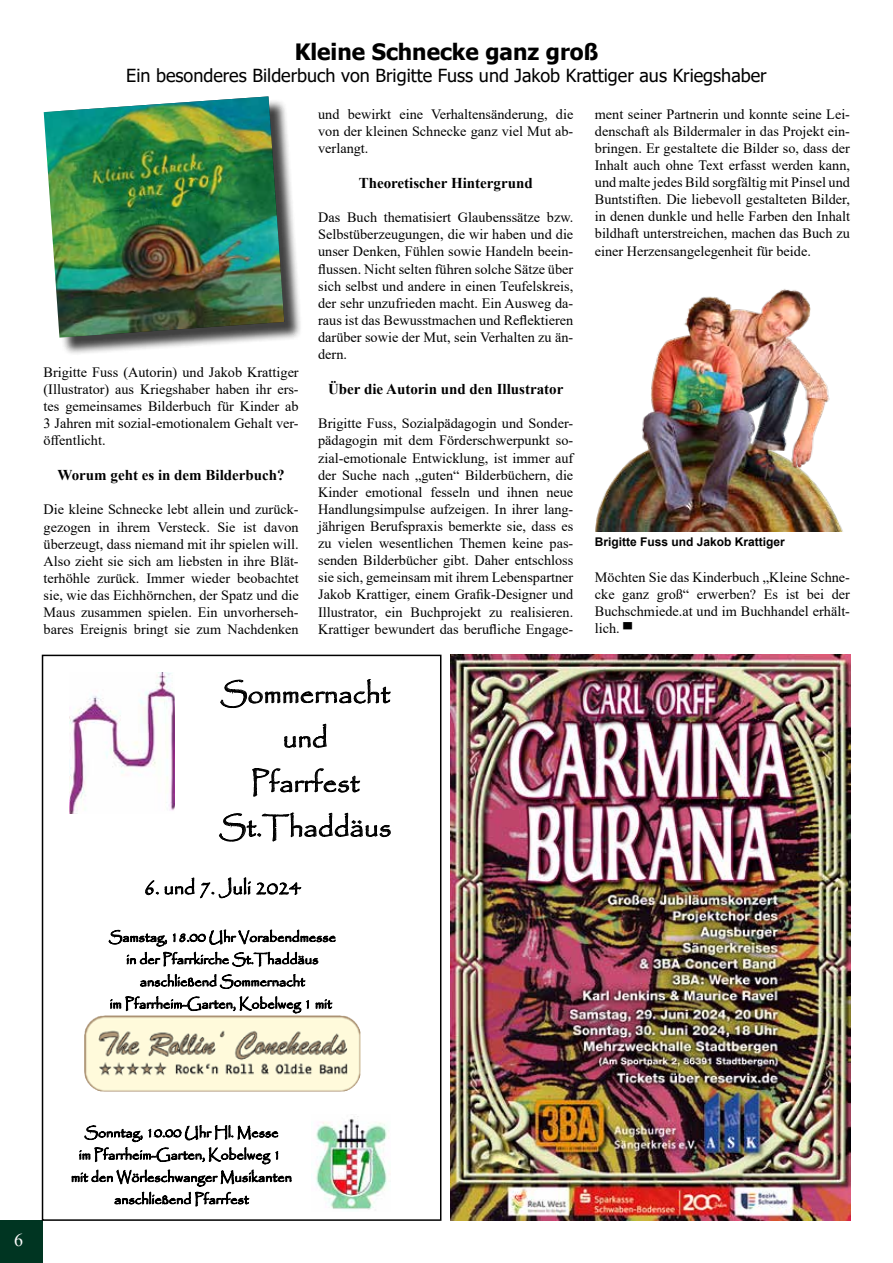
<style>
.page{position:relative;width:893px;height:1263px;background:#fff}
.page>*{position:absolute;margin:0;border:0;box-sizing:border-box;transform-origin:0 0}
.t1{font:28.35px/44.5px "Papyrus";color:#000;text-align:center}
.t2{font:700 22.5px "Tahoma";color:#000}
.t3{font:19.8px "Papyrus";color:#000}
.t4{font:18px "Tahoma";color:#000}
.t5{font:18px "Times New Roman";color:#fff}
.t6{font:700 15px "Times New Roman";color:#000}
.t7{font:14.25px/17.1px "Times New Roman";color:#000;text-align:justify}
.t8{font:14.1px/22.2px "Papyrus";color:#000;text-align:center}
.t9{font:700 12px "Arial";color:#000}
.s1{font-weight:700;font-size:12px}
</style>
<div class="page">
<div style="left:0;top:1221px;width:43px;height:42px;background:#003522"></div>
<img style="left:451px;top:655px;width:399px;height:565px">
<img style="left:85px;top:1016px;width:275px;height:75px">
<img style="left:316px;top:1116px;width:71px;height:94px">
<img style="left:69px;top:673px;width:106px;height:140px">
<div style="left:42px;top:655px;width:399px;height:566px;border:2px solid #000"></div>
<div style="left:47px;top:99px;width:255px;height:257px;background:#000;opacity:.75"></div>
<img style="left:44px;top:96px;width:240px;height:242px">
<img style="left:595px;top:289px;width:248px;height:242px">
<h2 class="t2" style="left:295px;top:37px;width:305px">Kleine Schnecke ganz groß</h2>
<p class="t4" style="left:126px;top:63px;width:642px">Ein besonderes Bilderbuch von Brigitte Fuss und Jakob Krattiger aus Kriegshaber</p>
<p class="t7" style="left:44px;top:363px;width:257px">Brigitte Fuss (Autorin) und Jakob Krattiger (Illustrator) aus Kriegshaber haben ihr ers&shy;tes gemeinsames Bilderbuch für Kinder ab 3 Jahren mit sozial-emotionalem Gehalt ver&shy;öffentlicht.</p>
<p class="t6" style="left:58px;top:464px;width:229px">Worum geht es in dem Bilderbuch?</p>
<p class="t7" style="left:44px;top:501px;width:257px">Die kleine Schnecke lebt allein und zurück&shy;gezogen in ihrem Versteck. Sie ist davon überzeugt, dass niemand mit ihr spielen will.<br>Also zieht sie sich am liebsten in ihre Blät&shy;terhöhle zurück. Immer wieder beobachtet sie, wie das Eichhörnchen, der Spatz und die Maus zusammen spielen. Ein unvorherseh&shy;bares Ereignis bringt sie zum Nachdenken</p>
<p class="t7" style="left:318px;top:105px;width:257px">und bewirkt eine Verhaltensänderung, die von der kleinen Schnecke ganz viel Mut ab&shy;verlangt.</p>
<p class="t6" style="left:359px;top:172px;width:176px">Theoretischer Hintergrund</p>
<p class="t7" style="left:318px;top:208px;width:257px">Das Buch thematisiert Glaubenssätze bzw.<br>Selbstüberzeugungen, die wir haben und die unser Denken, Fühlen sowie Handeln beein&shy;flussen. Nicht selten führen solche Sätze über sich selbst und andere in einen Teufelskreis, der sehr unzufrieden macht. Ein Ausweg da&shy;raus ist das Bewusstmachen und Reflektieren darüber sowie der Mut, sein Verhalten zu än&shy;dern.</p>
<p class="t6" style="left:328px;top:378px;width:237px">Über die Autorin und den Illustrator</p>
<p class="t7" style="left:318px;top:415px;width:257px">Brigitte Fuss, Sozialpädagogin und Sonder&shy;pädagogin mit dem Förderschwerpunkt so&shy;zial-emotionale Entwicklung, ist immer auf der Suche nach „guten“ Bilderbüchern, die Kinder emotional fesseln und ihnen neue Handlungsimpulse aufzeigen. In ihrer lang&shy;jährigen Berufspraxis bemerkte sie, dass es zu vielen wesentlichen Themen keine pas&shy;senden Bilderbücher gibt. Daher entschloss sie sich, gemeinsam mit ihrem Lebenspartner Jakob Krattiger, einem Grafik-Designer und Illustrator, ein Buchprojekt zu realisieren.<br>Krattiger bewundert das berufliche Engage-</p>
<h1 class="t1" style="left:219px;top:673px;width:174px">Sommernacht und<br>Pfarrfest<br>St.Thaddäus</h1>
<h3 class="t3" style="left:144px;top:878px;width:158px">6. und 7. Juli 2024</h3>
<p class="t8" style="left:109px;top:927px;width:229px">Samstag, 18.00 Uhr Vorabendmesse in der Pfarrkirche St.Thaddäus anschließend Sommernacht<br>im Pfarrheim-Garten, Kobelweg 1 mit</p>
<p class="t7" style="left:595px;top:105px;width:257px">ment seiner Partnerin und konnte seine Lei&shy;denschaft als Bildermaler in das Projekt ein&shy;bringen. Er gestaltete die Bilder so, dass der Inhalt auch ohne Text erfasst werden kann, und malte jedes Bild sorgfältig mit Pinsel und Buntstiften. Die liebevoll gestalteten Bilder, in denen dunkle und helle Farben den Inhalt bildhaft unterstreichen, machen das Buch zu einer Herzensangelegenheit für beide.</p>
<p class="t9" style="left:595px;top:533px;width:192px">Brigitte Fuss und Jakob Krattiger</p>
<p class="t7" style="left:595px;top:568px;width:257px">Möchten Sie das Kinderbuch „Kleine Schne&shy;cke ganz groß“ erwerben? Es ist bei der Buchschmiede.at und im Buchhandel erhält&shy;lich. <span class="s1">▀</span></p>
<p class="t5" style="left:14px;top:1227px;width:10px">6</p>
<p class="t8" style="left:71px;top:1122px;width:222px">Sonntag, 10.00 Uhr Hl. Messe<br>im Pfarrheim-Garten, Kobelweg 1 mit den Wörleschwanger Musikanten anschließend Pfarrfest</p>
</div>
